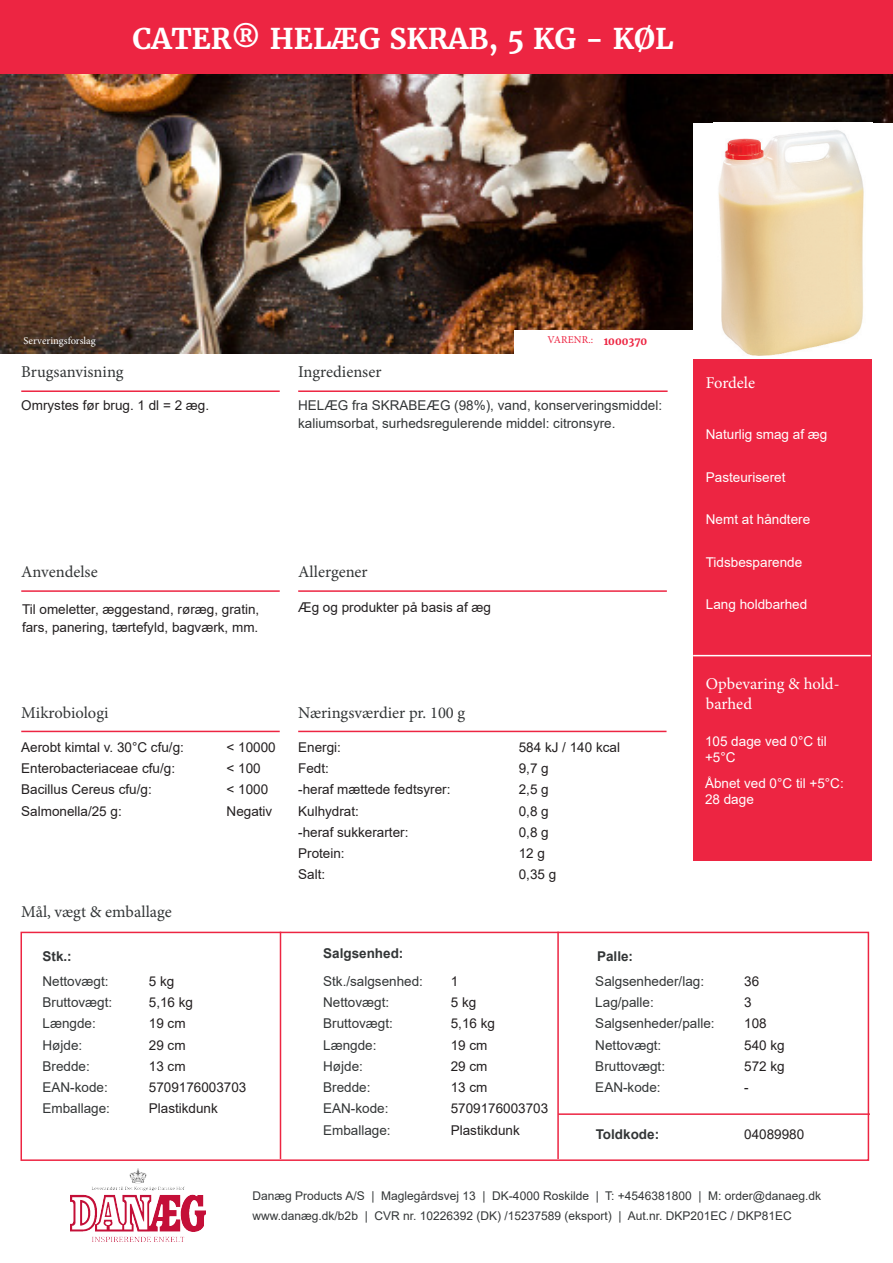
<style>
.page{position:relative;width:893px;height:1263px;background:#fff}
.page>*{position:absolute;margin:0;border:0;box-sizing:border-box;transform-origin:0 0}
.t1{font:700 28.5px "Merriweather";color:#fff}
.t2{font:16.5px "Minion Pro";color:#333637}
.t3{font:16.5px/19.5px "Minion Pro";letter-spacing:-.005em;color:#fff}
.t4{font:13.5px "Arial";color:#231f20}
.t5{font:13.5px/18px "Arial";color:#333637}
.t6{font:13.5px/16.2px "Arial";color:#fff}
.t7{font:700 13.5px "Arial";color:#333637}
.t8{font:12px "Arial";color:#333637}
.t9{font:10.5px "Minion Pro";color:#fff}
.t10{font:10.5px "Minion Pro";letter-spacing:.01em;color:#ed2542}
.t11{font:700 10.5px "Merriweather";color:#ed2542}
</style>
<div class="page">
<img style="left:0;top:73px;width:893px;height:280px">
<div style="left:693px;top:123px;width:200px;height:238px;background:#fff"></div>
<img style="left:718px;top:130px;width:154px;height:231px">
<div style="left:21px;top:932px;width:848px;height:229px;border:2px solid #ed2542"></div>
<img style="left:71px;top:1168px;width:134px;height:73px">
<hr style="left:280px;top:932px;width:1px;height:227px;background:#ed2542">
<hr style="left:557px;top:932px;width:2px;height:227px;background:#ed2542">
<hr style="left:558px;top:1113px;width:312px;height:2px;background:#ed2542">
<hr style="left:21px;top:390px;width:259px;height:2px;background:#ed2542">
<hr style="left:21px;top:590px;width:259px;height:2px;background:#ed2542">
<hr style="left:21px;top:731px;width:259px;height:1px;background:#ed2542">
<hr style="left:298px;top:390px;width:370px;height:2px;background:#ed2542">
<hr style="left:298px;top:731px;width:368px;height:1px;background:#ed2542">
<hr style="left:298px;top:590px;width:369px;height:2px;background:#ed2542">
<div style="left:514px;top:330px;width:179px;height:23px;background:#fff"></div>
<div style="left:693px;top:359px;width:178px;height:502px;background:#ed2542"></div>
<hr style="left:693px;top:655px;width:178px;height:1px;background:#fff">
<div style="left:0;top:0;width:893px;height:73px;background:#ed2542"></div>
<p class="t1" style="left:132px;top:21px;width:543px">CATER® HELÆG SKRAB, 5 KG - KØL</p>
<p class="t9" style="left:24px;top:334px;width:74px">Serveringsforslag</p>
<p class="t2" style="left:21px;top:361px;width:104px">Brugsanvisning</p>
<p class="t2" style="left:298px;top:361px;width:85px">Ingredienser</p>
<p class="t10" style="left:547px;top:332px;width:47px">VARENR.:</p>
<p class="t11" style="left:604px;top:335px;width:45px">1000370</p>
<p class="t4" style="left:21px;top:396px;width:189px">Omrystes før brug. 1 dl = 2 æg.</p>
<p class="t5" style="left:298px;top:396px;width:365px">HELÆG fra SKRABEÆG (98%), vand, konserveringsmiddel: kaliumsorbat, surhedsregulerende middel: citronsyre.</p>
<p class="t2" style="left:21px;top:561px;width:78px">Anvendelse</p>
<p class="t2" style="left:298px;top:561px;width:71px">Allergener</p>
<p class="t4" style="left:22px;top:600px;width:239px">Til omeletter, æggestand, røræg, gratin,</p>
<p class="t4" style="left:298px;top:597px;width:194px">Æg og produkter på basis af æg</p>
<p class="t4" style="left:22px;top:618px;width:238px">fars, panering, tærtefyld, bagværk, mm.</p>
<p class="t2" style="left:21px;top:701px;width:89px">Mikrobiologi</p>
<p class="t4" style="left:21px;top:738px;width:164px">Aerobt kimtal v. 30°C cfu/g:</p>
<p class="t4" style="left:21px;top:759px;width:155px">Enterobacteriaceae cfu/g:</p>
<p class="t4" style="left:21px;top:780px;width:132px">Bacillus Cereus cfu/g:</p>
<p class="t4" style="left:21px;top:802px;width:102px">Salmonella/25 g:</p>
<p class="t2" style="left:21px;top:901px;width:152px">Mål, vægt &amp; emballage</p>
<p class="t4" style="left:227px;top:738px;width:51px">&lt; 10000</p>
<p class="t4" style="left:227px;top:759px;width:36px">&lt; 100</p>
<p class="t4" style="left:227px;top:780px;width:43px">&lt; 1000</p>
<p class="t4" style="left:227px;top:802px;width:47px">Negativ</p>
<p class="t2" style="left:298px;top:701px;width:169px">Næringsværdier pr. 100 g</p>
<p class="t4" style="left:298px;top:738px;width:44px">Energi:</p>
<p class="t4" style="left:298px;top:759px;width:32px">Fedt:</p>
<p class="t4" style="left:298px;top:780px;width:154px">-heraf mættede fedtsyrer:</p>
<p class="t4" style="left:298px;top:802px;width:62px">Kulhydrat:</p>
<p class="t4" style="left:298px;top:823px;width:112px">-heraf sukkerarter:</p>
<p class="t4" style="left:298px;top:844px;width:48px">Protein:</p>
<p class="t4" style="left:298px;top:865px;width:29px">Salt:</p>
<p class="t4" style="left:519px;top:738px;width:103px">584 kJ / 140 kcal</p>
<p class="t4" style="left:519px;top:759px;width:32px">9,7 g</p>
<p class="t4" style="left:519px;top:780px;width:32px">2,5 g</p>
<p class="t4" style="left:519px;top:802px;width:32px">0,8 g</p>
<p class="t4" style="left:519px;top:823px;width:32px">0,8 g</p>
<p class="t4" style="left:519px;top:844px;width:28px">12 g</p>
<p class="t4" style="left:519px;top:865px;width:39px">0,35 g</p>
<p class="t7" style="left:43px;top:946px;width:31px">Stk.:</p>
<p class="t7" style="left:323px;top:944px;width:82px">Salgsenhed:</p>
<p class="t7" style="left:597px;top:946px;width:38px">Palle:</p>
<p class="t3" style="left:706px;top:373px;width:51px">Fordele</p>
<p class="t6" style="left:706px;top:426px;width:123px">Naturlig smag af æg</p>
<p class="t6" style="left:706px;top:469px;width:81px">Pasteuriseret</p>
<p class="t6" style="left:706px;top:511px;width:106px">Nemt at håndtere</p>
<p class="t6" style="left:706px;top:554px;width:98px">Tidsbesparende</p>
<p class="t6" style="left:706px;top:596px;width:103px">Lang holdbarhed</p>
<p class="t3" style="left:706px;top:674px;width:135px">Opbevaring &amp; hold&shy;barhed</p>
<p class="t6" style="left:705px;top:732px;width:123px">105 dage ved 0°C til +5°C</p>
<p class="t6" style="left:705px;top:775px;width:140px">Åbnet ved 0°C til +5°C:<br>28 dage</p>
<p class="t5" style="left:43px;top:972px;width:68px">Nettovægt:</p>
<p class="t5" style="left:43px;top:993px;width:71px">Bruttovægt:</p>
<p class="t5" style="left:43px;top:1014px;width:55px">Længde:</p>
<p class="t5" style="left:43px;top:1036px;width:41px">Højde:</p>
<p class="t5" style="left:43px;top:1057px;width:49px">Bredde:</p>
<p class="t5" style="left:43px;top:1099px;width:69px">Emballage:</p>
<p class="t5" style="left:43px;top:1078px;width:67px">EAN-kode:</p>
<p class="t4" style="left:149px;top:972px;width:27px">5 kg</p>
<p class="t4" style="left:149px;top:993px;width:46px">5,16 kg</p>
<p class="t4" style="left:149px;top:1014px;width:38px">19 cm</p>
<p class="t4" style="left:149px;top:1035px;width:38px">29 cm</p>
<p class="t4" style="left:149px;top:1057px;width:38px">13 cm</p>
<p class="t4" style="left:149px;top:1078px;width:99px">5709176003703</p>
<p class="t4" style="left:149px;top:1099px;width:71px">Plastikdunk</p>
<p class="t5" style="left:323px;top:972px;width:101px">Stk./salgsenhed:</p>
<p class="t5" style="left:323px;top:993px;width:68px">Nettovægt:</p>
<p class="t5" style="left:323px;top:1014px;width:71px">Bruttovægt:</p>
<p class="t5" style="left:323px;top:1036px;width:55px">Længde:</p>
<p class="t5" style="left:323px;top:1057px;width:41px">Højde:</p>
<p class="t5" style="left:323px;top:1078px;width:49px">Bredde:</p>
<p class="t5" style="left:323px;top:1099px;width:67px">EAN-kode:</p>
<p class="t5" style="left:323px;top:1121px;width:69px">Emballage:</p>
<p class="t4" style="left:451px;top:972px;width:9px">1</p>
<p class="t4" style="left:451px;top:993px;width:27px">5 kg</p>
<p class="t4" style="left:451px;top:1014px;width:46px">5,16 kg</p>
<p class="t4" style="left:451px;top:1035px;width:38px">19 cm</p>
<p class="t4" style="left:451px;top:1057px;width:38px">29 cm</p>
<p class="t4" style="left:451px;top:1078px;width:38px">13 cm</p>
<p class="t4" style="left:451px;top:1099px;width:99px">5709176003703</p>
<p class="t4" style="left:451px;top:1120px;width:71px">Plastikdunk</p>
<p class="t5" style="left:595px;top:972px;width:110px">Salgsenheder/lag:</p>
<p class="t5" style="left:595px;top:993px;width:60px">Lag/palle:</p>
<p class="t5" style="left:595px;top:1014px;width:121px">Salgsenheder/palle:</p>
<p class="t5" style="left:595px;top:1036px;width:68px">Nettovægt:</p>
<p class="t5" style="left:595px;top:1057px;width:71px">Bruttovægt:</p>
<p class="t5" style="left:595px;top:1078px;width:67px">EAN-kode:</p>
<p class="t7" style="left:596px;top:1124px;width:65px">Toldkode:</p>
<p class="t4" style="left:744px;top:972px;width:17px">36</p>
<p class="t4" style="left:744px;top:993px;width:9px">3</p>
<p class="t4" style="left:744px;top:1014px;width:24px">108</p>
<p class="t4" style="left:744px;top:1035px;width:42px">540 kg</p>
<p class="t4" style="left:744px;top:1078px;width:6px">-</p>
<p class="t4" style="left:744px;top:1057px;width:42px">572 kg</p>
<p class="t4" style="left:744px;top:1125px;width:62px">04089980</p>
<p class="t8" style="left:253px;top:1188px;width:570px">Danæg Products A/S | Maglegårdsvej 13 | DK-4000 Roskilde | T: +4546381800 | M: order@danaeg.dk</p>
<p class="t8" style="left:253px;top:1207px;width:541px">www.danæg.dk/b2b | CVR nr. 10226392 (DK) /15237589 (eksport) | Aut.nr. DKP201EC / DKP81EC</p>
</div>
